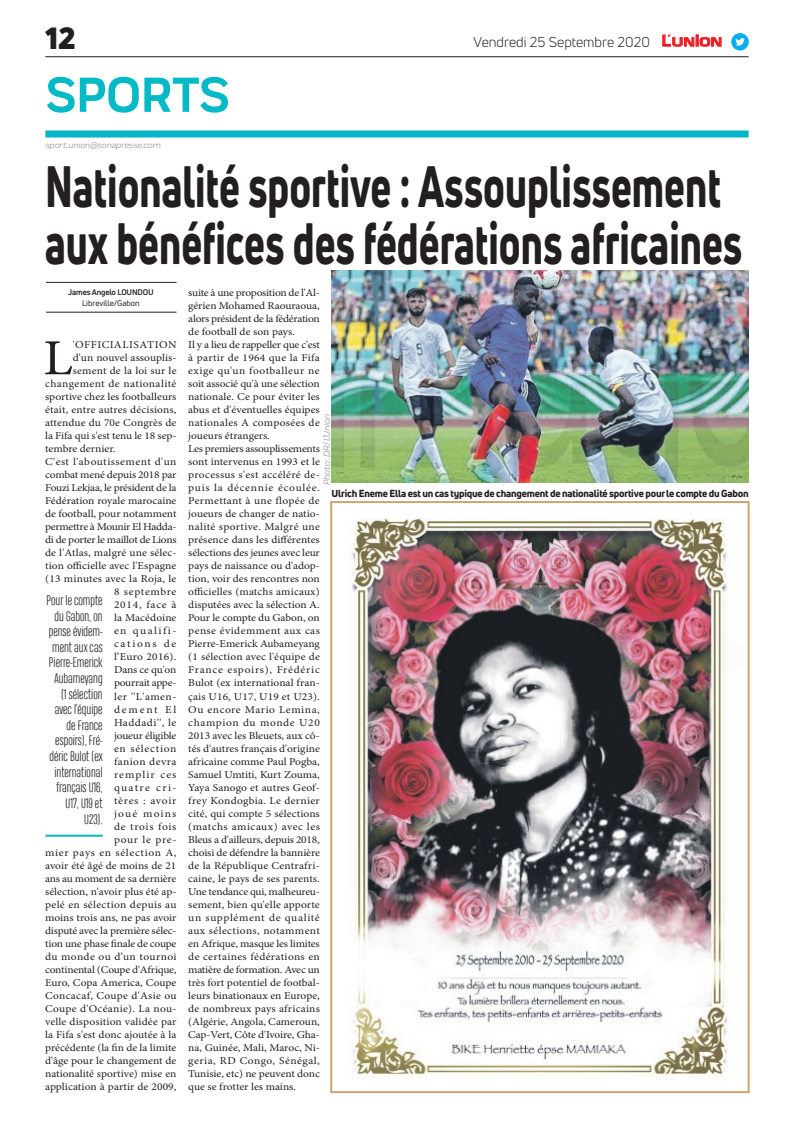
<style>
.page{position:relative;width:794px;height:1129px;background:#fff}
.page>*{position:absolute;margin:0;border:0;box-sizing:border-box;transform-origin:0 0}
.t1{font:800 57px/57px "Uni Neue";color:#231f20;scale:.69 1}
.t2{font:700 51px "Praktika";color:#03bac6}
.t3{font:50.5px "Minion Pro";color:#231f20;scale:1.09 1}
.t4{font:900 30px "Uni Neue";color:#231f20}
.t5{font:14px "Uni Neue";color:#231f20}
.t6{font:300 13px/15.6px "Heading Compressed Pro";color:#231f20;text-align:right}
.t7{font:10.5px/13px "Minion Pro";color:#231f20;scale:1.09 1}
.t8{font:10.5px "Minion Pro";letter-spacing:-.02em;color:#231f20;scale:1.09 1}
.t9{font:10.5px "Minion Pro";letter-spacing:.025em;color:#231f20;scale:1.09 1}
.t10{font:10.5px "Minion Pro";letter-spacing:.03em;color:#231f20;scale:1.09 1}
.t11{font:10.5px "Minion Pro";letter-spacing:.055em;color:#231f20;scale:1.09 1}
.t12{font:10.5px "Minion Pro";letter-spacing:-.025em;color:#231f20;scale:1.09 1}
.t13{font:10.5px "Minion Pro";letter-spacing:.04em;color:#231f20;scale:1.09 1}
.t14{font:10.5px "Minion Pro";letter-spacing:.035em;color:#231f20;scale:1.09 1}
.t15{font:10.5px "Minion Pro";letter-spacing:.02em;color:#231f20;scale:1.09 1}
.t16{font:10.5px "Minion Pro";letter-spacing:.06em;color:#231f20;scale:1.09 1}
.t17{font:10.5px "Minion Pro";letter-spacing:.045em;color:#231f20;scale:1.09 1}
.t18{font:10.5px "Minion Pro";letter-spacing:.05em;color:#231f20;scale:1.09 1}
.t19{font:10.5px "Minion Pro";letter-spacing:.07em;color:#231f20;scale:1.09 1}
.t20{font:10.5px "Minion Pro";letter-spacing:.125em;color:#231f20;scale:1.09 1}
.t21{font:10.5px "Minion Pro";letter-spacing:.095em;color:#231f20;scale:1.09 1}
.t22{font:10.5px "Minion Pro";letter-spacing:.12em;color:#231f20;scale:1.09 1}
.t23{font:10.5px "Minion Pro";letter-spacing:.15em;color:#231f20;scale:1.09 1}
.t24{font:10.5px "Minion Pro";letter-spacing:.1em;color:#231f20;scale:1.09 1}
.t25{font:10.5px "Minion Pro";letter-spacing:.16em;color:#231f20;scale:1.09 1}
.t26{font:800 10px "Uni Neue";letter-spacing:-.02em;color:#231f20}
.t27{font:italic 9px "Praktika";color:#818386}
.t28{font:700 8px "Uni Neue";letter-spacing:-.02em;color:#231f20}
.t29{font:8px "Uni Neue";color:#231f20}
.s1{font-family:"Eurostile";font-weight:600;font-size:14.9px;color:#ee1d23}
.s2{font-family:"Eurostile";font-weight:600;font-size:11.4px;color:#ee1d23}
</style>
<div class="page">
<hr style="left:45px;top:56px;width:703px;height:1px;background:#231f20">
<div style="left:45px;top:130px;width:703px;height:7px;background:#04b6c5"></div>
<svg style="left:662px;top:34px;width:60px;height:13px"></svg>
<div style="left:731px;top:33px;width:17px;height:18px;background:#00aeef;border-radius:50%"></div>
<svg style="left:735px;top:38px;width:10px;height:8px"></svg>
<img style="left:348px;top:518px;width:380px;height:562px">
<div style="left:330px;top:501px;width:419px;height:591px;border:2px solid #cca470"></div>
<hr style="left:45px;top:834px;width:58px;height:2px;background:#03bac6">
<hr style="left:46px;top:311px;width:130px;height:1px;background:#231f20">
<hr style="left:46px;top:282px;width:130px;height:1px;background:#231f20">
<img style="left:332px;top:271px;width:416px;height:211px">
<h3 class="t4" style="left:45px;top:17px;width:32px">12</h3>
<h2 class="t2" style="left:46px;top:54px;width:185px">SPORTS</h2>
<p class="t27" style="left:45px;top:139px;width:117px">sport.union@sonapresse.com</p>
<h3 class="t5" style="left:473px;top:33px;width:250px">Vendredi 25 Septembre 2020 <span class="s1">L</span><span class="s2">UNION</span></h3>
<h1 class="t1" style="left:45px;top:157px;width:1012px">Nationalité sportive : Assouplissement aux bénéfices des fédérations africaines</h1>
<p class="t28" style="left:68px;top:287px;width:87px">James Angelo LOUNDOU</p>
<p class="t29" style="left:82px;top:298px;width:59px">Libreville/Gabon</p>
<h3 class="t3" style="left:43px;top:324px;width:29px">L</h3>
<p class="t17" style="left:73px;top:338px;width:97px">'OFFICIALISATION</p>
<p class="t7" style="left:73px;top:351px;width:97px">d'un nouvel assouplis-</p>
<p class="t7" style="left:73px;top:364px;width:97px">sement de la loi sur le</p>
<p class="t14" style="left:45px;top:377px;width:122px">changement de nationalité</p>
<p class="t7" style="left:45px;top:390px;width:122px">sportive chez les footballeurs</p>
<p class="t7" style="left:45px;top:403px;width:122px">était, entre autres décisions,</p>
<p class="t7" style="left:45px;top:416px;width:122px">attendue du 70e Congrès de</p>
<p class="t7" style="left:45px;top:429px;width:122px">la Fifa qui s'est tenu le 18 sep-</p>
<p class="t7" style="left:45px;top:442px;width:66px">tembre dernier.</p>
<p class="t13" style="left:45px;top:455px;width:122px">C'est l'aboutissement d'un</p>
<p class="t7" style="left:45px;top:468px;width:122px">combat mené depuis 2018 par</p>
<p class="t8" style="left:45px;top:481px;width:122px">Fouzi Lekjaa, le président de la</p>
<p class="t7" style="left:45px;top:494px;width:122px">Fédération royale marocaine</p>
<p class="t7" style="left:45px;top:507px;width:122px">de football, pour notamment</p>
<p class="t12" style="left:45px;top:520px;width:122px">permettre à Mounir El Hadda-</p>
<p class="t8" style="left:45px;top:533px;width:122px">di de porter le maillot de Lions</p>
<p class="t7" style="left:45px;top:546px;width:122px">de l'Atlas, malgré une sélec-</p>
<p class="t7" style="left:45px;top:559px;width:122px">tion officielle avec l'Espagne</p>
<p class="t15" style="left:45px;top:572px;width:122px">(13 minutes avec la Roja, le</p>
<p class="t18" style="left:114px;top:585px;width:59px">8 septembre</p>
<p class="t19" style="left:114px;top:598px;width:59px">2014, face à</p>
<p class="t7" style="left:114px;top:611px;width:59px">la Macédoine</p>
<p class="t20" style="left:114px;top:624px;width:59px">en qualifi-</p>
<p class="t23" style="left:114px;top:637px;width:59px">cations de</p>
<p class="t9" style="left:114px;top:650px;width:59px">l’Euro 2016).</p>
<p class="t8" style="left:114px;top:663px;width:59px">Dans ce qu'on</p>
<p class="t12" style="left:114px;top:676px;width:59px">pourrait appe-</p>
<p class="t7" style="left:114px;top:689px;width:59px">ler ''L'amen-</p>
<p class="t25" style="left:114px;top:702px;width:59px">dement El</p>
<p class="t13" style="left:114px;top:715px;width:59px">Haddadi'', le</p>
<p class="t7" style="left:114px;top:728px;width:59px">joueur éligible</p>
<p class="t16" style="left:114px;top:741px;width:59px">en sélection</p>
<p class="t14" style="left:114px;top:754px;width:59px">fanion devra</p>
<p class="t21" style="left:114px;top:767px;width:59px">remplir ces</p>
<p class="t22" style="left:114px;top:780px;width:59px">quatre cri-</p>
<p class="t16" style="left:114px;top:793px;width:59px">tères : avoir</p>
<p class="t24" style="left:114px;top:806px;width:59px">joué moins</p>
<p class="t11" style="left:114px;top:819px;width:59px">de trois fois</p>
<p class="t11" style="left:114px;top:832px;width:59px">pour le pre-</p>
<p class="t11" style="left:45px;top:845px;width:122px">mier pays en sélection A,</p>
<p class="t7" style="left:45px;top:858px;width:122px">avoir été âgé de moins de 21</p>
<p class="t7" style="left:45px;top:871px;width:122px">ans au moment de sa dernière</p>
<p class="t7" style="left:45px;top:884px;width:122px">sélection, n'avoir plus été ap-</p>
<p class="t10" style="left:45px;top:897px;width:122px">pelé en sélection depuis au</p>
<p class="t7" style="left:45px;top:910px;width:122px">moins trois ans, ne pas avoir</p>
<p class="t8" style="left:45px;top:923px;width:122px">disputé avec la première sélec-</p>
<p class="t8" style="left:45px;top:936px;width:122px">tion une phase finale de coupe</p>
<p class="t10" style="left:45px;top:949px;width:122px">du monde ou d’un tournoi</p>
<p class="t7" style="left:45px;top:962px;width:122px">continental (Coupe d'Afrique,</p>
<p class="t7" style="left:45px;top:975px;width:122px">Euro, Copa America, Coupe</p>
<p class="t9" style="left:45px;top:988px;width:122px">Concacaf, Coupe d'Asie ou</p>
<p class="t9" style="left:45px;top:1001px;width:122px">Coupe d'Océanie). La nou-</p>
<p class="t7" style="left:45px;top:1014px;width:122px">velle disposition validée par</p>
<p class="t7" style="left:45px;top:1027px;width:122px">la Fifa s'est donc ajoutée à la</p>
<p class="t7" style="left:45px;top:1040px;width:122px">précédente (la fin de la limite</p>
<p class="t7" style="left:45px;top:1053px;width:122px">d'âge pour le changement de</p>
<p class="t7" style="left:45px;top:1066px;width:122px">nationalité sportive) mise en</p>
<p class="t7" style="left:45px;top:1079px;width:122px">application à partir de 2009,</p>
<p class="t6" style="left:47px;top:593px;width:58px">Pour le compte du Gabon, on pense évidem&shy;ment aux cas<br>Pierre-Emerick<br>Aubameyang (1 sélection avec l’équipe de France espoirs), Fré&shy;déric Bulot (ex international français U16,<br>U17, U19 et<br>U23).</p>
<p class="t7" style="left:188px;top:286px;width:122px">suite à une proposition de l'Al&shy;gérien Mohamed Raouraoua, alors président de la fédération de football de son pays.<br>Il y a lieu de rappeller que c'est à partir de 1964 que la Fifa exige qu'un footballeur ne soit associé qu'à une sélection nationale. Ce pour éviter les abus et d'éventuelles équipes nationales A composées de joueurs étrangers.<br>Les premiers assouplissements sont intervenus en 1993 et le processus s'est accéléré de&shy;puis la décennie écoulée.<br>Permettant à une flopée de joueurs de changer de natio&shy;nalité sportive. Malgré une présence dans les différentes sélections des jeunes avec leur pays de naissance ou d'adop&shy;tion, voir des rencontres non officielles (matchs amicaux) disputées avec la sélection A.<br>Pour le compte du Gabon, on pense évidemment aux cas<br>Pierre-Emerick Aubameyang (1 sélection avec l'équipe de<br>France espoirs), Frédéric<br>Bulot (ex international fran&shy;çais U16, U17, U19 et U23).<br>Ou encore Mario Lemina, champion du monde U20<br>2013 avec les Bleuets, aux cô&shy;tés d'autres français d'origine africaine comme Paul Pogba,<br>Samuel Umtiti, Kurt Zouma,<br>Yaya Sanogo et autres Geof&shy;frey Kondogbia. Le dernier cité, qui compte 5 sélections (matchs amicaux) avec les<br>Bleus a d'ailleurs, depuis 2018, choisi de défendre la bannière de la République Centrafri&shy;caine, le pays de ses parents.<br>Une tendance qui, malheureu&shy;sement, bien qu'elle apporte un supplément de qualité aux sélections, notamment en Afrique, masque les limites de certaines fédérations en matière de formation. Avec un très fort potentiel de footbal&shy;leurs binationaux en Europe, de nombreux pays africains (Algérie, Angola, Cameroun,<br>Cap-Vert, Côte d'Ivoire, Gha&shy;na, Guinée, Mali, Maroc, Ni&shy;geria, RD Congo, Sénégal,<br>Tunisie, etc) ne peuvent donc que se frotter les mains.</p>
<p class="t27" style="left:320px;top:485px;width:73px;rotate:-90deg">Photo : DR/ L’Union</p>
<p class="t26" style="left:332px;top:486px;width:418px">Ulrich Eneme Ella est un cas typique de changement de nationalité sportive pour le compte du Gabon</p>
</div>
